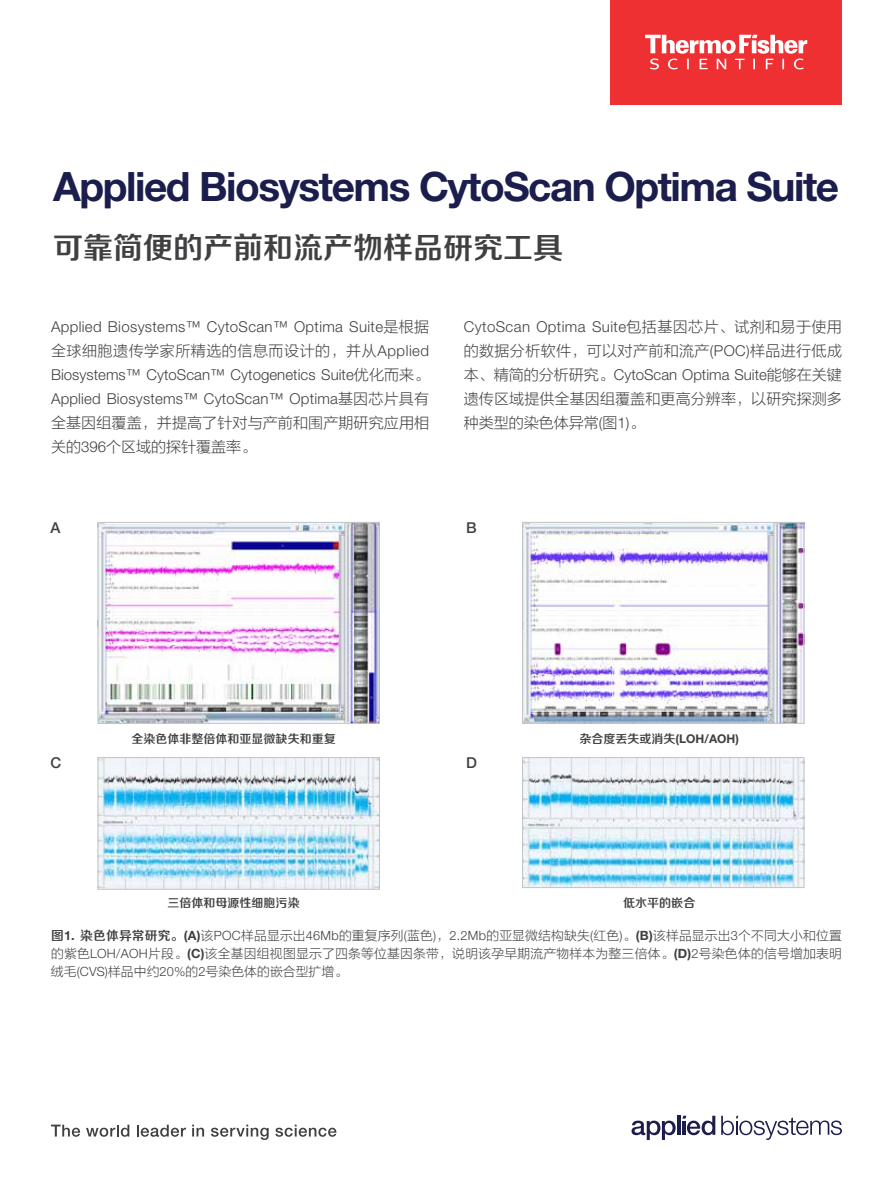
<style>
.page{position:relative;width:893px;height:1191px;background:#fff}
.page>*{position:absolute;margin:0;border:0;box-sizing:border-box;transform-origin:0 0}
.t1{font:700 40.5px "Helvetica Neue LT Std";letter-spacing:-.035em;color:#1b1d4c}
.t2{font:30px "FZZZHONGJW GB1 0";color:#404042}
.t3{font:300 15px/24px "Helvetica Neue LT Std";letter-spacing:.015em;color:#404042}
.t4{font:15px/24px "FZLTXHJW GB1 0";letter-spacing:.01em;color:#404042}
.t5{font:15px "FZLTXHJW GB1 0";letter-spacing:.035em;color:#404042}
.t6{font:500 15px "Helvetica Neue LT Std";color:#404042}
.t7{font:12.75px/18px "FZLTXHJW GB1 0";letter-spacing:.02em;color:#404042;text-align:justify}
.t8{font:12px "FZZZHONGJW GB1 0";color:#404042}
.t9{font:700 12px "Helvetica Neue LT Std";color:#404042}
.s1{font-family:"FZLTXHJW GB1 0";font-weight:400}
.s2{font-family:"Helvetica Neue LT Std";font-weight:300}
.s3{font-family:"FZZZHONGJW GB1 0";font-weight:400}
.s4{font-family:"FZZZHONGJW GB1 0"}
.s5{font-family:"Helvetica Neue LT Std";font-weight:700}
</style>
<div class="page">
<img style="left:100px;top:524px;width:278px;height:197px">
<div style="left:98px;top:522px;width:282px;height:201px;border:1px solid #c2c4c6"></div>
<img style="left:524px;top:524px;width:278px;height:197px">
<div style="left:522px;top:522px;width:282px;height:201px;border:1px solid #c2c4c6"></div>
<img style="left:100px;top:759px;width:278px;height:128px">
<div style="left:98px;top:757px;width:282px;height:132px;border:1px solid #c2c4c6"></div>
<img style="left:524px;top:759px;width:278px;height:126px">
<div style="left:522px;top:757px;width:282px;height:130px;border:1px solid #c2c4c6"></div>
<svg style="left:51px;top:1124px;width:29px;height:12px"></svg>
<svg style="left:86px;top:1124px;width:43px;height:12px"></svg>
<svg style="left:137px;top:1124px;width:49px;height:12px"></svg>
<svg style="left:192px;top:1124px;width:12px;height:12px"></svg>
<svg style="left:211px;top:1124px;width:58px;height:16px"></svg>
<svg style="left:275px;top:1124px;width:62px;height:12px"></svg>
<div style="left:610px;top:0;width:232px;height:104px;background:#ee3033"></div>
<svg style="left:645px;top:35px;width:162px;height:34px"></svg>
<svg style="left:721px;top:1115px;width:121px;height:25px"></svg>
<svg style="left:631px;top:1120px;width:45px;height:20px"></svg>
<hr style="left:677px;top:1115px;width:3px;height:19px;background:#1b1d4c">
<svg style="left:682px;top:1115px;width:33px;height:20px"></svg>
<h1 class="t1" style="left:53px;top:162px;width:788px">Applied Biosystems CytoScan Optima Suite</h1>
<h2 class="t2" style="left:53px;top:231px;width:512px">可靠简便的产前和流产物样品研究工具</h2>
<p class="t3" style="left:51px;top:314px;width:380px">Applied Biosystems™ CytoScan™ Optima Suite<span class="s1">是根据</span></p>
<p class="t5" style="left:51px;top:342px;width:380px">全球细胞遗传学家所精选的信息而设计的，并从<span class="s2">Applied</span></p>
<p class="t3" style="left:51px;top:362px;width:380px">Biosystems™ CytoScan™ Cytogenetics Suite<span class="s1">优化而来。<br></span>Applied Biosystems™ CytoScan™ Optima<span class="s1">基因芯片具有</span></p>
<p class="t4" style="left:51px;top:411px;width:380px">全基因组覆盖，并提高了针对与产前和围产期研究应用相关的<span class="s2">396</span>个区域的探针覆盖率。</p>
<p class="t3" style="left:464px;top:314px;width:379px">CytoScan Optima Suite<span class="s1">包括基因芯片、试剂和易于使用</span></p>
<p class="t4" style="left:464px;top:339px;width:380px">的数据分析软件，可以对产前和流产<span class="s2">(POC)</span>样品进行低成</p>
<p class="t3" style="left:464px;top:362px;width:380px"><span class="s1">本、精简的分析研究。</span>CytoScan Optima Suite<span class="s1">能够在关键</span></p>
<p class="t4" style="left:464px;top:387px;width:380px">遗传区域提供全基因组覆盖和更高分辨率，以研究探测多种类型的染色体异常<span class="s2">(</span>图<span class="s2">1)</span>。</p>
<p class="t6" style="left:50px;top:518px;width:12px">A</p>
<p class="t6" style="left:466px;top:518px;width:12px">B</p>
<p class="t8" style="left:132px;top:732px;width:205px">全染色体非整倍体和亚显微缺失和重复</p>
<p class="t9" style="left:580px;top:731px;width:161px"><span class="s3">杂合度丢失或消失</span>(LOH/AOH)</p>
<p class="t6" style="left:50px;top:754px;width:12px">C</p>
<p class="t6" style="left:466px;top:754px;width:12px">D</p>
<p class="t8" style="left:168px;top:896px;width:133px">三倍体和母源性细胞污染</p>
<p class="t8" style="left:623px;top:896px;width:73px">低水平的嵌合</p>
<p class="t7" style="left:51px;top:926px;width:792px"><span class="s4">图</span><span class="s5">1.</span> <span class="s4">染色体异常研究。</span><span class="s5">(A)</span>该<span class="s2">POC</span>样品显示出<span class="s2">46Mb</span>的重复序列<span class="s2">(</span>蓝色<span class="s2">)</span>，<span class="s2">2.2Mb</span>的亚显微结构缺失<span class="s2">(</span>红色<span class="s2">)</span>。<span class="s5">(B)</span>该样品显示出<span class="s2">3</span>个不同大小和位置的紫色<span class="s2">LOH/AOH</span>片段。<span class="s5">(C)</span>该全基因组视图显示了四条等位基因条带，说明该孕早期流产物样本为整三倍体。<span class="s5">(D)</span><span class="s2">2</span>号染色体的信号增加表明绒毛<span class="s2">(CVS)</span>样品中约<span class="s2">20%</span>的<span class="s2">2</span>号染色体的嵌合型扩增。</p>
</div>
